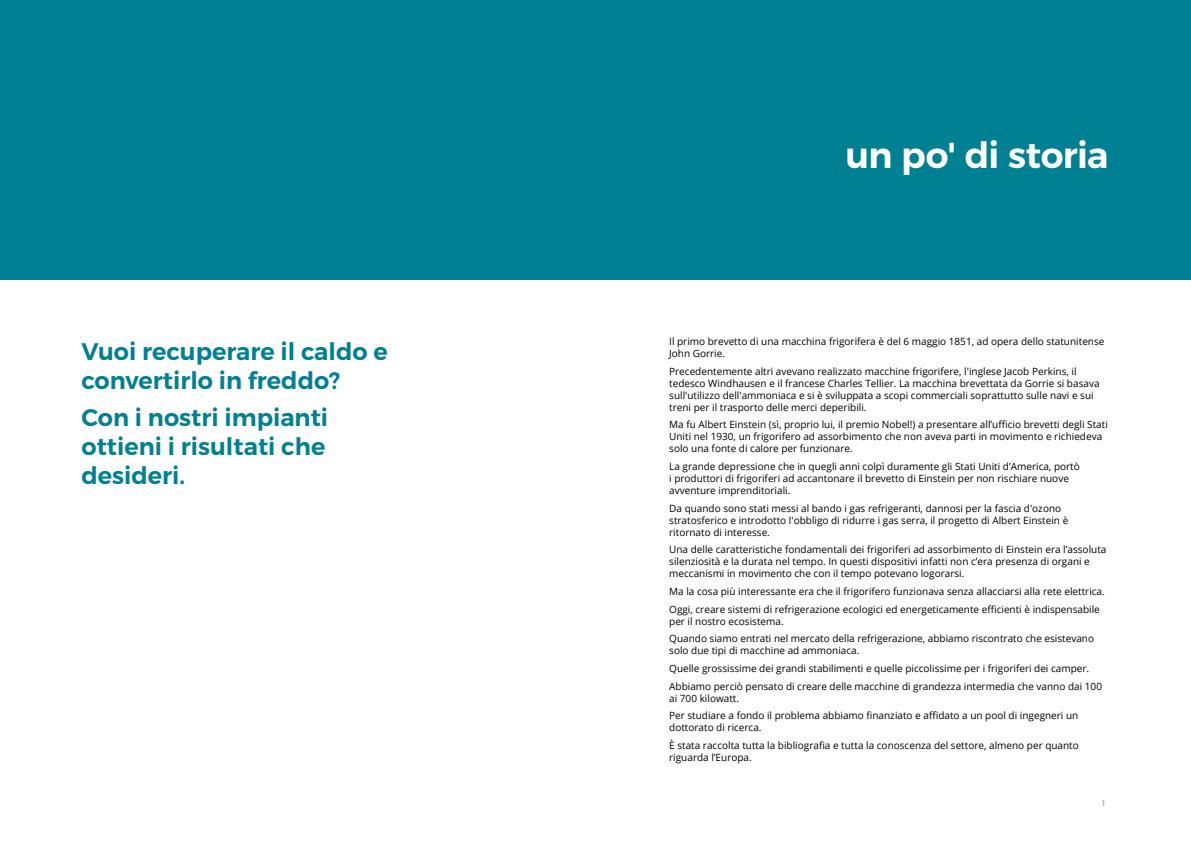
<style>
.page{position:relative;width:1191px;height:842px;background:#fff}
.page>*{position:absolute;margin:0;border:0;box-sizing:border-box;transform-origin:0 0}
.t1{font:600 36px "Montserrat";letter-spacing:-.015em;color:#fff}
.t2{font:600 24px/28.8px "Montserrat";color:#008093}
.t3{font:10px/12px "Open Sans";color:#000}
.t4{font:8px "Montserrat";color:#8fa0a3}
.s1{font-family:"Open Sans";font-weight:400;font-size:11px;color:#616160}
</style>
<div class="page">
<div style="left:595px;top:0;width:596px;height:280px;background:#008093"></div>
<div style="left:0;top:0;width:595px;height:280px;background:#008093"></div>
<h2 class="t2" style="left:81px;top:337px;width:308px">Vuoi recuperare il caldo e convertirlo in freddo?</h2>
<h2 class="t2" style="left:81px;top:403px;width:248px;text-align:justify">Con i nostri impianti ottieni i risultati che desideri.</h2>
<h1 class="t1" style="left:834px;top:133px;width:276px"><span class="s1">•</span> un po' di storia</h1>
<p class="t3" style="left:669px;top:335px;width:437px">Il primo brevetto di una macchina frigorifera è del 6 maggio 1851, ad opera dello statunitense<br>John Gorrie.</p>
<p class="t3" style="left:669px;top:365px;width:432px">Precedentemente altri avevano realizzato macchine frigorifere, l'inglese Jacob Perkins, il tedesco Windhausen e il francese Charles Tellier. La macchina brevettata da Gorrie si basava sull'utilizzo dell'ammoniaca e si è sviluppata a scopi commerciali soprattutto sulle navi e sui treni per il trasporto delle merci deperibili.</p>
<p class="t3" style="left:669px;top:418px;width:440px">Ma fu Albert Einstein (sì, proprio lui, il premio Nobel!) a presentare all’ufficio brevetti degli Stati<br>Uniti nel 1930, un frigorifero ad assorbimento che non aveva parti in movimento e richiedeva solo una fonte di calore per funzionare.</p>
<p class="t3" style="left:669px;top:460px;width:412px">La grande depressione che in quegli anni colpì duramente gli Stati Uniti d’America, portò i produttori di frigoriferi ad accantonare il brevetto di Einstein per non rischiare nuove avventure imprenditoriali.</p>
<p class="t3" style="left:669px;top:502px;width:400px">Da quando sono stati messi al bando i gas refrigeranti, dannosi per la fascia d'ozono stratosferico e introdotto l'obbligo di ridurre i gas serra, il progetto di Albert Einstein è ritornato di interesse.</p>
<p class="t3" style="left:669px;top:543px;width:439px">Una delle caratteristiche fondamentali dei frigoriferi ad assorbimento di Einstein era l’assoluta silenziosità e la durata nel tempo. In questi dispositivi infatti non c’era presenza di organi e meccanismi in movimento che con il tempo potevano logorarsi.</p>
<p class="t3" style="left:669px;top:582px;width:437px;line-height:17.7px">Ma la cosa più interessante era che il frigorifero funzionava senza allacciarsi alla rete elettrica.<br>Oggi, creare sistemi di refrigerazione ecologici ed energeticamente efficienti è indispensabile</p>
<p class="t3" style="left:669px;top:612px;width:426px;line-height:17.7px">per il nostro ecosistema.<br>Quando siamo entrati nel mercato della refrigerazione, abbiamo riscontrato che esistevano</p>
<p class="t3" style="left:669px;top:642px;width:434px;line-height:17.7px">solo due tipi di macchine ad ammoniaca.<br>Quelle grossissime dei grandi stabilimenti e quelle piccolissime per i frigoriferi dei camper.<br>Abbiamo perciò pensato di creare delle macchine di grandezza intermedia che vanno dai 100</p>
<p class="t3" style="left:669px;top:689px;width:411px;line-height:17.7px">ai 700 kilowatt.<br>Per studiare a fondo il problema abbiamo finanziato e affidato a un pool di ingegneri un</p>
<p class="t3" style="left:669px;top:719px;width:411px;line-height:17.7px">dottorato di ricerca.<br>È stata raccolta tutta la bibliografia e tutta la conoscenza del settore, almeno per quanto</p>
<p class="t3" style="left:669px;top:751px;width:84px">riguarda l’Europa.</p>
<p class="t4" style="left:1102px;top:798px;width:5px">1</p>
</div>
